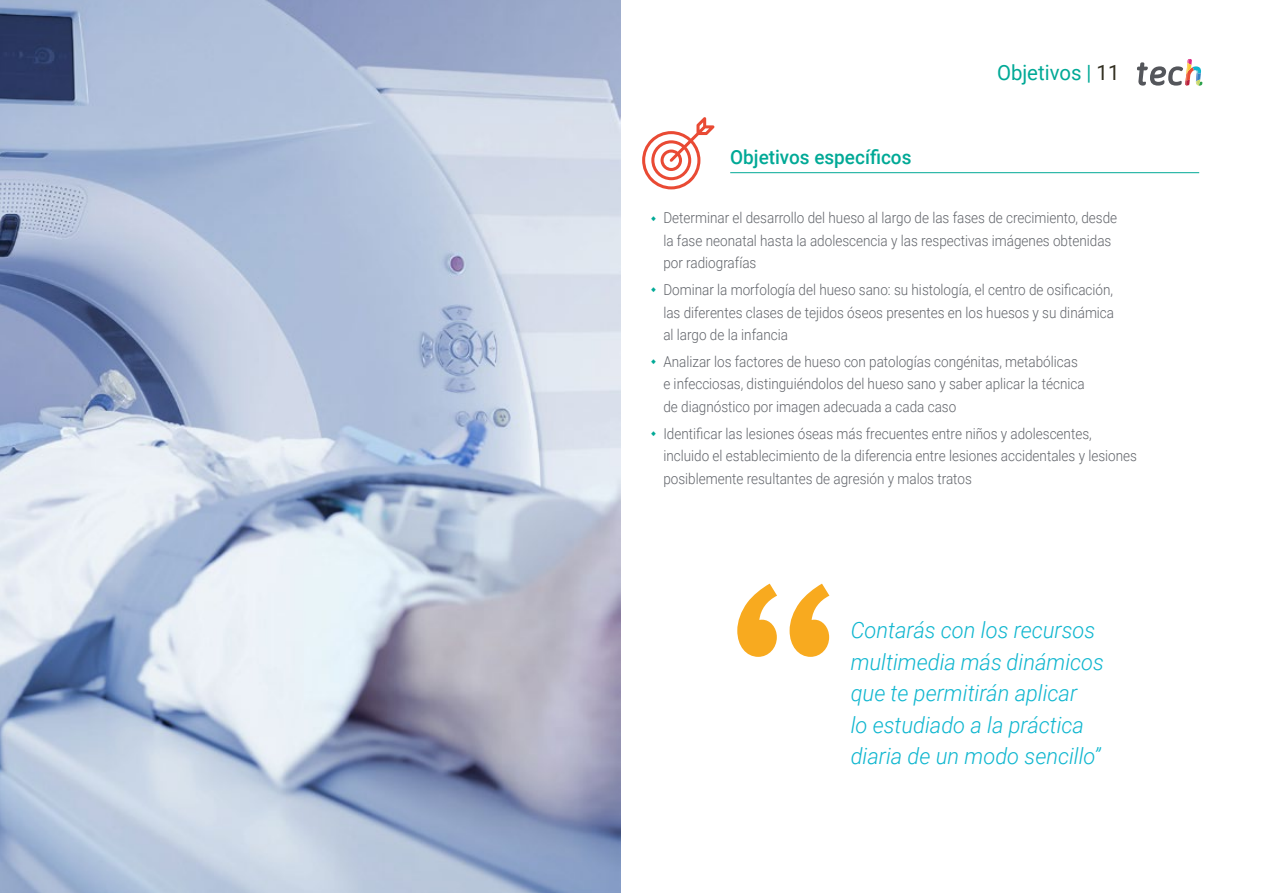
<style>
.page{position:relative;width:1263px;height:893px;background:#fff}
.page>*{position:absolute;margin:0;border:0;box-sizing:border-box;transform-origin:0 0}
.t1{font:italic 300 22.5px/31.5px "Roboto";color:#0fb6cf}
.t2{font:21px "Roboto";color:#00a996}
.t3{font:500 19.5px "Roboto";color:#00a996}
.t4{font:300 15px/22.5px "Roboto";color:#61646a;scale:.9 1}
.s1{color:#312e20}
</style>
<div class="page">
<hr style="left:730px;top:172px;width:469px;height:1px;background:#00a996">
<svg style="left:642px;top:117px;width:72px;height:72px"></svg>
<img style="left:0;top:0;width:621px;height:893px">
<svg style="left:737px;top:584px;width:92px;height:73px"></svg>
<svg style="left:1137px;top:59px;width:65px;height:27px"></svg>
<h3 class="t3" style="left:730px;top:144px;width:183px">Objetivos específicos</h3>
<h2 class="t2" style="left:997px;top:57px;width:124px">Objetivos | <span class="s1">11</span></h2>
<p class="t4" style="left:663px;top:206px;width:506px">Determinar el desarrollo del hueso al largo de las fases de crecimiento, desde la fase neonatal hasta la adolescencia y las respectivas imágenes obtenidas por radiografías</p>
<p class="t4" style="left:663px;top:278px;width:502px;text-align:justify">Dominar la morfología del hueso sano: su histología, el centro de osificación, las diferentes clases de tejidos óseos presentes en los huesos y su dinámica al largo de la infancia</p>
<p class="t4" style="left:663px;top:350px;width:470px">Analizar los factores de hueso con patologías congénitas, metabólicas e infecciosas, distinguiéndolos del hueso sano y saber aplicar la técnica de diagnóstico por imagen adecuada a cada caso</p>
<p class="t4" style="left:663px;top:421px;width:528px">Identificar las lesiones óseas más frecuentes entre niños y adolescentes, incluido el establecimiento de la diferencia entre lesiones accidentales y lesiones posiblemente resultantes de agresión y malos tratos</p>
<h1 class="t1" style="left:851px;top:613px;width:255px">Contarás con los recursos multimedia más dinámicos que te permitirán aplicar<br>lo estudiado a la práctica diaria de un modo sencillo”</h1>
</div>
